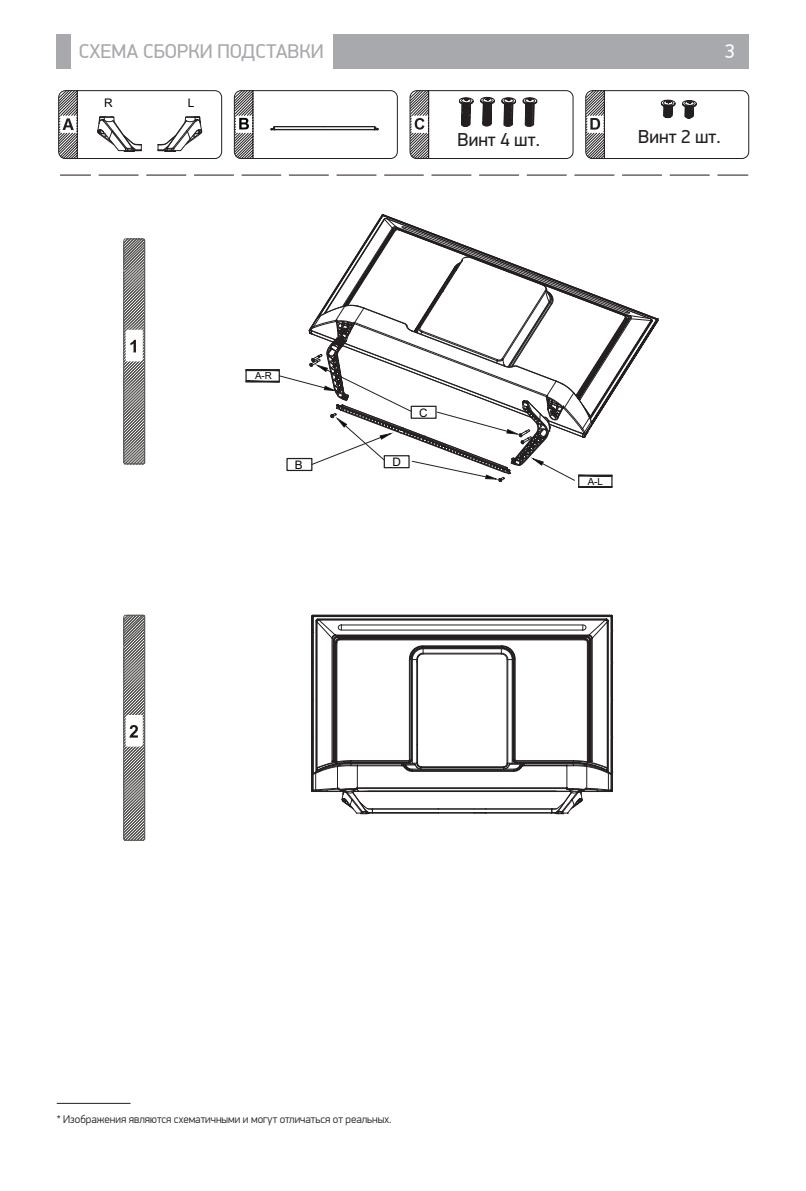
<style>
.page{position:relative;width:806px;height:1191px;background:#fff}
.page>*{position:absolute;margin:0;border:0;box-sizing:border-box;transform-origin:0 0}
.t1{font:20px "PF Din Display Pro";color:#a8a9ad}
.t2{font:20px "PF Din Display Pro";color:#fff}
.t3{font:18.8px "PF Din Display Pro";color:#231f20}
.t4{font:11.8px "Arial";color:#050504}
.text_table{font:300 11.2px "PF Din Display Pro";color:#231f20}
.t5{font:9.8px "Arial";color:#050504}
</style>
<div class="page">
<div style="left:57px;top:34px;width:14px;height:34px;background:#a8a9ad"></div>
<div style="left:333px;top:34px;width:415px;height:34px;background:#a8a9ad"></div>
<hr style="left:57px;top:1103px;width:73px;height:1px;background:#231f20">
<svg style="left:123px;top:238px;width:23px;height:227px;background:#949492"></svg>
<hr style="left:60px;top:175px;width:30px;height:1px;background:#211613">
<hr style="left:99px;top:175px;width:39px;height:1px;background:#211613">
<hr style="left:146px;top:175px;width:40px;height:1px;background:#211613">
<hr style="left:194px;top:175px;width:39px;height:1px;background:#211613">
<hr style="left:242px;top:175px;width:38px;height:1px;background:#211613">
<hr style="left:289px;top:175px;width:39px;height:1px;background:#211613">
<hr style="left:337px;top:175px;width:39px;height:1px;background:#211613">
<hr style="left:384px;top:175px;width:39px;height:1px;background:#211613">
<hr style="left:431px;top:175px;width:39px;height:1px;background:#211613">
<hr style="left:479px;top:175px;width:39px;height:1px;background:#211613">
<hr style="left:527px;top:175px;width:39px;height:1px;background:#211613">
<hr style="left:574px;top:175px;width:39px;height:1px;background:#211613">
<hr style="left:622px;top:175px;width:39px;height:1px;background:#211613">
<hr style="left:669px;top:175px;width:40px;height:1px;background:#211613">
<hr style="left:717px;top:175px;width:30px;height:1px;background:#211613">
<svg style="left:123px;top:614px;width:23px;height:226px;background:#939291"></svg>
<svg style="left:311px;top:614px;width:301px;height:201px"></svg>
<div style="left:58px;top:90px;width:164px;height:69px;border:1px solid #231f20;border-radius:7px"></div>
<svg style="left:58px;top:90px;width:21px;height:69px"></svg>
<svg style="left:97px;top:116px;width:105px;height:36px"></svg>
<svg style="left:270px;top:126px;width:108px;height:4px"></svg>
<div style="left:234px;top:90px;width:163px;height:69px;border:1px solid #231f20;border-radius:7px"></div>
<svg style="left:233px;top:90px;width:21px;height:69px"></svg>
<svg style="left:459px;top:97px;width:78px;height:30px"></svg>
<div style="left:409px;top:90px;width:164px;height:69px;border:1px solid #231f20;border-radius:7px"></div>
<svg style="left:409px;top:90px;width:20px;height:69px"></svg>
<div style="left:585px;top:90px;width:163px;height:69px;border:1px solid #231f20;border-radius:7px"></div>
<svg style="left:585px;top:90px;width:20px;height:69px"></svg>
<svg style="left:660px;top:100px;width:36px;height:18px"></svg>
<svg style="left:245px;top:214px;width:413px;height:274px"></svg>
<h1 class="t1" style="left:79px;top:39px;width:246px">СХЕМА СБОРКИ ПОДСТАВКИ</h1>
<h1 class="t2" style="left:724px;top:39px;width:11px">3</h1>
<p class="t4" style="left:104px;top:95px;width:10px">R</p>
<p class="t4" style="left:188px;top:95px;width:8px">L</p>
<p class="t5" style="left:255px;top:369px;width:18px">A-R</p>
<p class="t4" style="left:294px;top:457px;width:9px">B</p>
<p class="t3" style="left:457px;top:129px;width:84px">Винт 4 шт.</p>
<p class="t3" style="left:637px;top:125px;width:84px">Винт 2 шт.</p>
<p class="t4" style="left:392px;top:454px;width:10px">D</p>
<p class="t4" style="left:419px;top:405px;width:10px">C</p>
<p class="t5" style="left:587px;top:475px;width:17px">A-L</p>
<p class="text_table" style="left:57px;top:1112px;width:336px">* Изображения являются схематичными и могут отличаться от реальных.</p>
</div>
